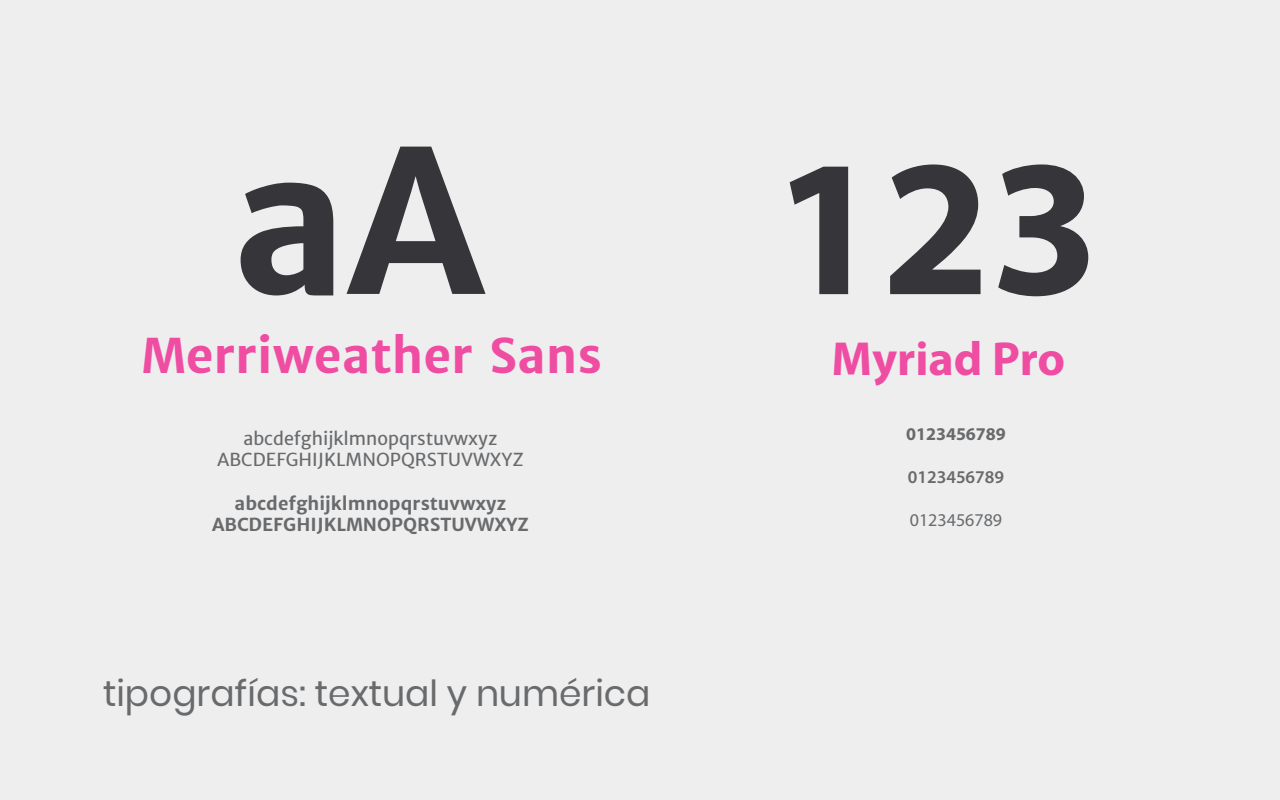
<style>
.page{position:relative;width:1280px;height:800px;background:#eeeeef}
.page>*{position:absolute;margin:0;border:0;box-sizing:border-box;transform-origin:0 0}
.t1{font:700 196.2px "Myriad Pro";color:#363539}
.t2{font:700 196.2px "Merriweather Sans";color:#363539}
.t3{font:700 48px "Merriweather Sans";color:#ee4da2}
.t4{font:700 48px "Myriad Pro";color:#ee4da2}
.t5{font:36px "Poppins";color:#686a6b}
.t6{font:18px "Merriweather Sans";color:#686a6b}
.t7{font:700 18px "Merriweather Sans";color:#686a6b}
.t8{font:700 18px "Myriad Pro";color:#686a6b}
.t9{font:600 18px "Myriad Pro";color:#686a6b}
.t10{font:18px "Myriad Pro";color:#686a6b}
</style>
<div class="page">
<p class="t2" style="left:231px;top:96px;width:255px">aA</p>
<p class="t3" style="left:142px;top:325px;width:462px">Merriweather Sans</p>
<p class="t6" style="left:244px;top:427px;width:255px">abcdefghijklmnopqrstuvwxyz</p>
<p class="t6" style="left:217px;top:448px;width:308px">ABCDEFGHIJKLMNOPQRSTUVWXYZ</p>
<p class="t7" style="left:235px;top:491px;width:273px">abcdefghijklmnopqrstuvwxyz</p>
<p class="t7" style="left:212px;top:513px;width:318px">ABCDEFGHIJKLMNOPQRSTUVWXYZ</p>
<p class="t5" style="left:103px;top:672px;width:549px">tipografías: textual y numérica</p>
<p class="t1" style="left:773px;top:100px;width:328px">123</p>
<p class="t4" style="left:832px;top:328px;width:235px">Myriad Pro</p>
<p class="t8" style="left:906px;top:422px;width:101px">0123456789</p>
<p class="t9" style="left:908px;top:466px;width:98px">0123456789</p>
<p class="t10" style="left:910px;top:509px;width:94px">0123456789</p>
</div>
